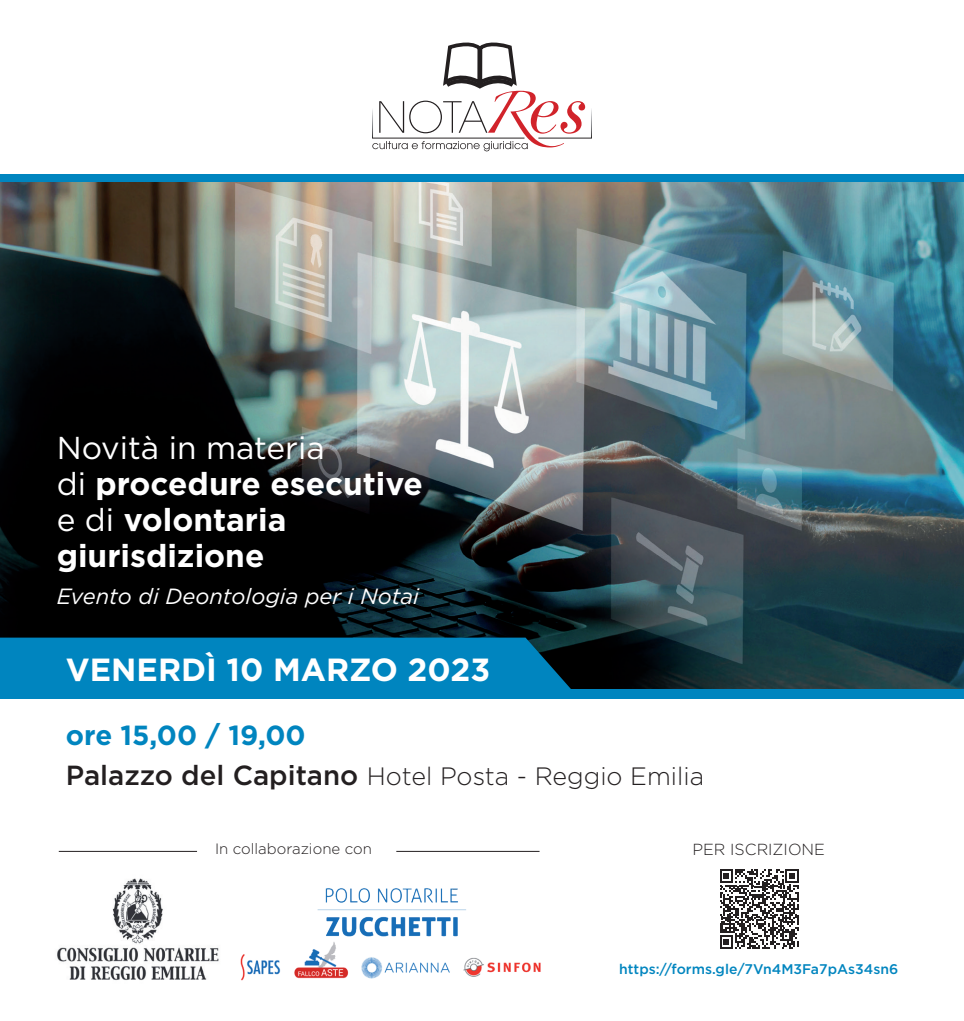
<style>
.page{position:relative;width:964px;height:1021px;background:#fff}
.page>*{position:absolute;margin:0;border:0;box-sizing:border-box;transform-origin:0 0}
.t1{font:700 32px "Gotham";color:#fff}
.t2{font:700 31.6px/36px "Gotham";color:#fff}
.t3{font:700 27.6px "Gotham";color:#0085bf}
.t4{font:300 25.2px "Gotham";color:#231f20}
.t5{font:italic 22px "Gotham";color:#fff}
.t6{font:300 16px "Gotham";color:#231f20}
.t7{font:300 15px "Gotham";color:#231f20}
.t8{font:500 14px "Gotham";color:#0085bf}
.s1{font-weight:400}
.s2{font-weight:500;font-size:27.6px}
</style>
<div class="page">
<img style="left:0;top:182px;width:964px;height:507px">
<div style="left:0;top:174px;width:964px;height:8px;background:#0085bf"></div>
<svg style="left:372px;top:42px;width:220px;height:109px"></svg>
<div style="left:0;top:637px;width:575px;height:52px;background:#0085bf"></div>
<div style="left:0;top:689px;width:964px;height:10px;background:#0085bf"></div>
<img style="left:57px;top:878px;width:162px;height:102px">
<img style="left:240px;top:946px;width:301px;height:35px">
<img style="left:317px;top:888px;width:149px;height:58px">
<hr style="left:59px;top:850px;width:138px;height:1px;background:#231f20">
<svg style="left:720px;top:869px;width:79px;height:79px"></svg>
<hr style="left:396px;top:850px;width:143px;height:1px;background:#231f20">
<p class="t2" style="left:57px;top:430px;width:368px"><span class="s1">Novità in materia<br>di</span> procedure esecutive <span class="s1">e di</span> volontaria giurisdizione</p>
<p class="t5" style="left:57px;top:582px;width:364px">Evento di Deontologia per i Notai</p>
<p class="t1" style="left:66px;top:649px;width:426px">VENERDÌ 10 MARZO 2023</p>
<p class="t3" style="left:66px;top:716px;width:241px">ore 15,00 / 19,00</p>
<p class="t4" style="left:66px;top:760px;width:640px"><span class="s2">Palazzo del Capitano</span> Hotel Posta - Reggio Emilia</p>
<p class="t7" style="left:215px;top:839px;width:158px">In collaborazione con</p>
<p class="t6" style="left:692px;top:839px;width:134px">PER ISCRIZIONE</p>
<p class="t8" style="left:619px;top:960px;width:280px">https://forms.gle/7Vn4M3Fa7pAs34sn6</p>
</div>
